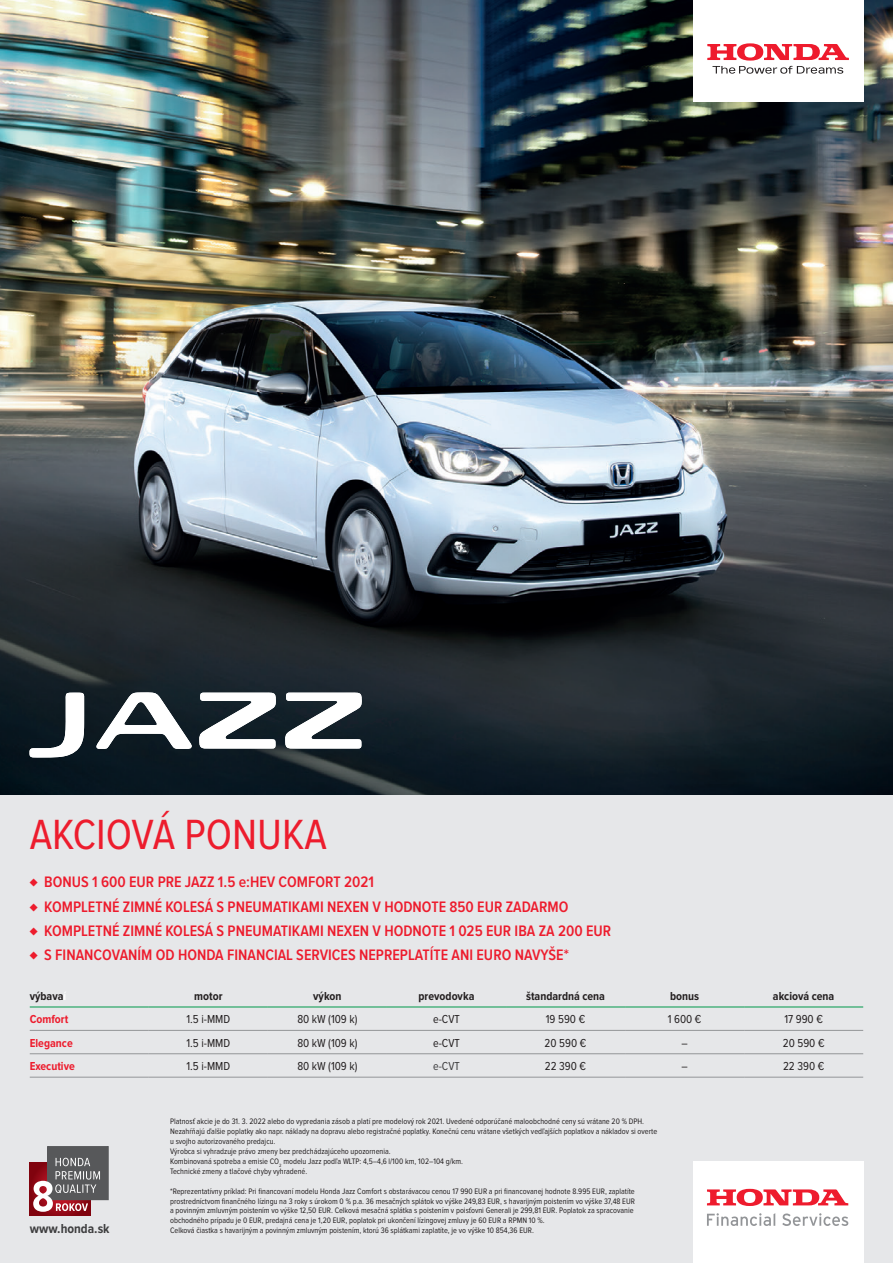
<style>
.page{position:relative;width:893px;height:1263px;background:#fff}
.page>*{position:absolute;margin:0;border:0;box-sizing:border-box;transform-origin:0 0}
.t1{font:43.8px "Proxima Nova Cond";color:#ed1c2d}
.Bullets{font:600 15.75px "Proxima Nova Cond";color:#ed1c2d}
.t2{font:700 13.5px "Proxima Nova Cond";color:#3e3e3f}
.t3{font:12px "Proxima Nova Cond";color:#231f20}
.t4{font:700 12px "Proxima Nova Cond";color:#231f20}
.t5{font:700 12px "Proxima Nova Cond";color:#ed1c2d}
.t6{font:12px "Proxima Nova Cond";color:#3e3e3f}
.Poznamky{font:8.25px/9.9px "Proxima Nova Cond";color:#231f20}
.s1{color:#fff}
</style>
<div class="page">
<div style="left:0;top:570px;width:893px;height:693px;background:#e6e7e9"></div>
<div style="left:693px;top:1161px;width:170px;height:102px;background:#fff"></div>
<svg style="left:707px;top:1189px;width:141px;height:17px"></svg>
<svg style="left:707px;top:1213px;width:68px;height:13px"></svg>
<svg style="left:782px;top:1213px;width:66px;height:13px"></svg>
<img style="left:0;top:0;width:893px;height:795px">
<div style="left:693px;top:0;width:170px;height:102px;background:#fff"></div>
<svg style="left:707px;top:43px;width:142px;height:31px"></svg>
<div style="left:30px;top:1162px;width:60px;height:53px;background:linear-gradient(to right,#8a0612,#890612)"></div>
<div style="left:48px;top:1147px;width:60px;height:52px;background:#57585a"></div>
<div style="left:47px;top:1146px;width:62px;height:54px;border:1px solid #57585a"></div>
<svg style="left:33px;top:1158px;width:67px;height:54px"></svg>
<svg style="left:199px;top:692px;width:77px;height:56px;background:#989ea1"></svg>
<svg style="left:285px;top:692px;width:77px;height:56px;background:#999ea2"></svg>
<svg style="left:29px;top:693px;width:55px;height:64px;background:#6e767b"></svg>
<svg style="left:95px;top:692px;width:97px;height:57px;background:#70787c"></svg>
<hr style="left:268px;top:1030px;width:119px;height:1px;background:#939598">
<hr style="left:387px;top:1030px;width:119px;height:1px;background:#939598">
<hr style="left:506px;top:1030px;width:119px;height:1px;background:#939598">
<hr style="left:625px;top:1030px;width:119px;height:1px;background:#939598">
<hr style="left:744px;top:1030px;width:119px;height:1px;background:#939598">
<hr style="left:268px;top:1053px;width:119px;height:1px;background:#939598">
<hr style="left:387px;top:1053px;width:119px;height:1px;background:#939598">
<hr style="left:506px;top:1053px;width:119px;height:1px;background:#939598">
<hr style="left:625px;top:1053px;width:119px;height:1px;background:#939598">
<hr style="left:744px;top:1053px;width:119px;height:1px;background:#939598">
<hr style="left:149px;top:1077px;width:119px;height:1px;background:#939598">
<hr style="left:268px;top:1077px;width:119px;height:1px;background:#939598">
<hr style="left:387px;top:1077px;width:119px;height:1px;background:#939598">
<hr style="left:506px;top:1077px;width:119px;height:1px;background:#939598">
<hr style="left:625px;top:1077px;width:119px;height:1px;background:#939598">
<hr style="left:744px;top:1077px;width:119px;height:1px;background:#939598">
<hr style="left:30px;top:1030px;width:119px;height:1px;background:#939598">
<hr style="left:149px;top:1030px;width:119px;height:1px;background:#939598">
<hr style="left:149px;top:1053px;width:119px;height:1px;background:#939598">
<hr style="left:30px;top:1007px;width:119px;height:1px;background:#00984a">
<hr style="left:149px;top:1007px;width:119px;height:1px;background:#00984a">
<hr style="left:268px;top:1007px;width:119px;height:1px;background:#00984a">
<hr style="left:387px;top:1007px;width:119px;height:1px;background:#00984a">
<hr style="left:506px;top:1007px;width:119px;height:1px;background:#00984a">
<hr style="left:625px;top:1007px;width:119px;height:1px;background:#00984a">
<hr style="left:744px;top:1007px;width:119px;height:1px;background:#00984a">
<hr style="left:30px;top:1053px;width:119px;height:1px;background:#939598">
<hr style="left:30px;top:1077px;width:119px;height:1px;background:#939598">
<p class="t1" style="left:30px;top:815px;width:299px">AKCIOVÁ PONUKA</p>
<p class="Bullets" style="left:30px;top:875px;width:346px">♦ BONUS 1 600 EUR PRE JAZZ 1.5 e:HEV COMFORT 2021</p>
<p class="Bullets" style="left:30px;top:899px;width:540px">♦ KOMPLETNÉ ZIMNÉ KOLESÁ S PNEUMATIKAMI NEXEN V HODNOTE 850 EUR ZADARMO</p>
<p class="Bullets" style="left:30px;top:923px;width:583px">♦ KOMPLETNÉ ZIMNÉ KOLESÁ S PNEUMATIKAMI NEXEN V HODNOTE 1 025 EUR IBA ZA 200 EUR</p>
<p class="Bullets" style="left:30px;top:948px;width:541px">♦ S FINANCOVANÍM OD HONDA FINANCIAL SERVICES NEPREPLATÍTE ANI EURO NAVYŠE*</p>
<p class="t4" style="left:30px;top:990px;width:38px">výbava<span class="s1">í</span></p>
<p class="t4" style="left:194px;top:990px;width:30px">motor</p>
<p class="t4" style="left:313px;top:990px;width:30px">výkon</p>
<p class="t4" style="left:418px;top:990px;width:57px">prevodovka</p>
<p class="t4" style="left:526px;top:990px;width:81px">štandardná cena</p>
<p class="t4" style="left:670px;top:990px;width:31px">bonus</p>
<p class="t4" style="left:773px;top:990px;width:63px">akciová cena</p>
<p class="t5" style="left:30px;top:1014px;width:40px">Comfort</p>
<p class="t3" style="left:186px;top:1014px;width:45px">1.5 i-MMD</p>
<p class="t3" style="left:297px;top:1014px;width:62px">80 kW (109 k)</p>
<p class="t3" style="left:433px;top:1014px;width:28px">e-CVT</p>
<p class="t3" style="left:546px;top:1014px;width:41px">19 590 €</p>
<p class="t3" style="left:668px;top:1014px;width:35px">1 600 €</p>
<p class="t3" style="left:784px;top:1014px;width:40px">17 990 €</p>
<p class="t5" style="left:30px;top:1037px;width:45px">Elegance</p>
<p class="t3" style="left:186px;top:1037px;width:45px">1.5 i-MMD</p>
<p class="t3" style="left:297px;top:1037px;width:62px">80 kW (109 k)</p>
<p class="t3" style="left:433px;top:1037px;width:28px">e-CVT</p>
<p class="t3" style="left:545px;top:1037px;width:43px">20 590 €</p>
<p class="t3" style="left:681px;top:1037px;width:8px">–</p>
<p class="t3" style="left:783px;top:1037px;width:43px">20 590 €</p>
<p class="t5" style="left:30px;top:1061px;width:47px">Executive</p>
<p class="t3" style="left:186px;top:1061px;width:45px">1.5 i-MMD</p>
<p class="t3" style="left:297px;top:1061px;width:62px">80 kW (109 k)</p>
<p class="t6" style="left:433px;top:1061px;width:28px">e-CVT</p>
<p class="t3" style="left:545px;top:1061px;width:43px">22 390 €</p>
<p class="t3" style="left:681px;top:1061px;width:8px">–</p>
<p class="t3" style="left:783px;top:1061px;width:43px">22 390 €</p>
<p class="Poznamky" style="left:170px;top:1117px;width:489px">Platnosť akcie je do 31. 3. 2022 alebo do vypredania zásob a platí pre modelový rok 2021. Uvedené odporúčané maloobchodné ceny sú vrátane 20 % DPH.<br>Nezahŕňajú ďalšie poplatky ako napr. náklady na dopravu alebo registračné poplatky. Konečnú cenu vrátane všetkých vedľajších poplatkov a nákladov si overte u svojho autorizovaného predajcu.</p>
<p class="Poznamky" style="left:170px;top:1147px;width:294px">Výrobca si vyhradzuje právo zmeny bez predchádzajúceho upozornenia.<br>Kombinovaná spotreba a emisie CO<sub>2</sub> modelu Jazz podľa WLTP: 4,5–4,6 l/100 km, 102–104 g/km.</p>
<p class="Poznamky" style="left:170px;top:1166px;width:139px">Technické zmeny a tlačové chyby vyhradené.</p>
<p class="Poznamky" style="left:170px;top:1186px;width:466px">*Reprezentatívny príklad: Pri financovaní modelu Honda Jazz Comfort s obstarávacou cenou 17 990 EUR a pri financovanej hodnote 8.995 EUR, zaplatíte prostredníctvom finančného lízingu na 3 roky s úrokom 0 % p.a. 36 mesačných splátok vo výške 249,83 EUR, s havarijným poistením vo výške 37,48 EUR a povinným zmluvným poistením vo výške 12,50 EUR. Celková mesačná splátka s poistením v poisťovni Generali je 299,81 EUR. Poplatok za spracovanie obchodného prípadu je 0 EUR, predajná cena je 1,20 EUR, poplatok pri ukončení lízingovej zmluvy je 60 EUR a RPMN 10 %.</p>
<p class="t2" style="left:30px;top:1222px;width:81px">www.honda.sk</p>
<p class="Poznamky" style="left:170px;top:1226px;width:365px">Celková čiastka s havarijným a povinným zmluvným poistením, ktorú 36 splátkami zaplatíte, je vo výške 10 854,36 EUR.</p>
</div>
